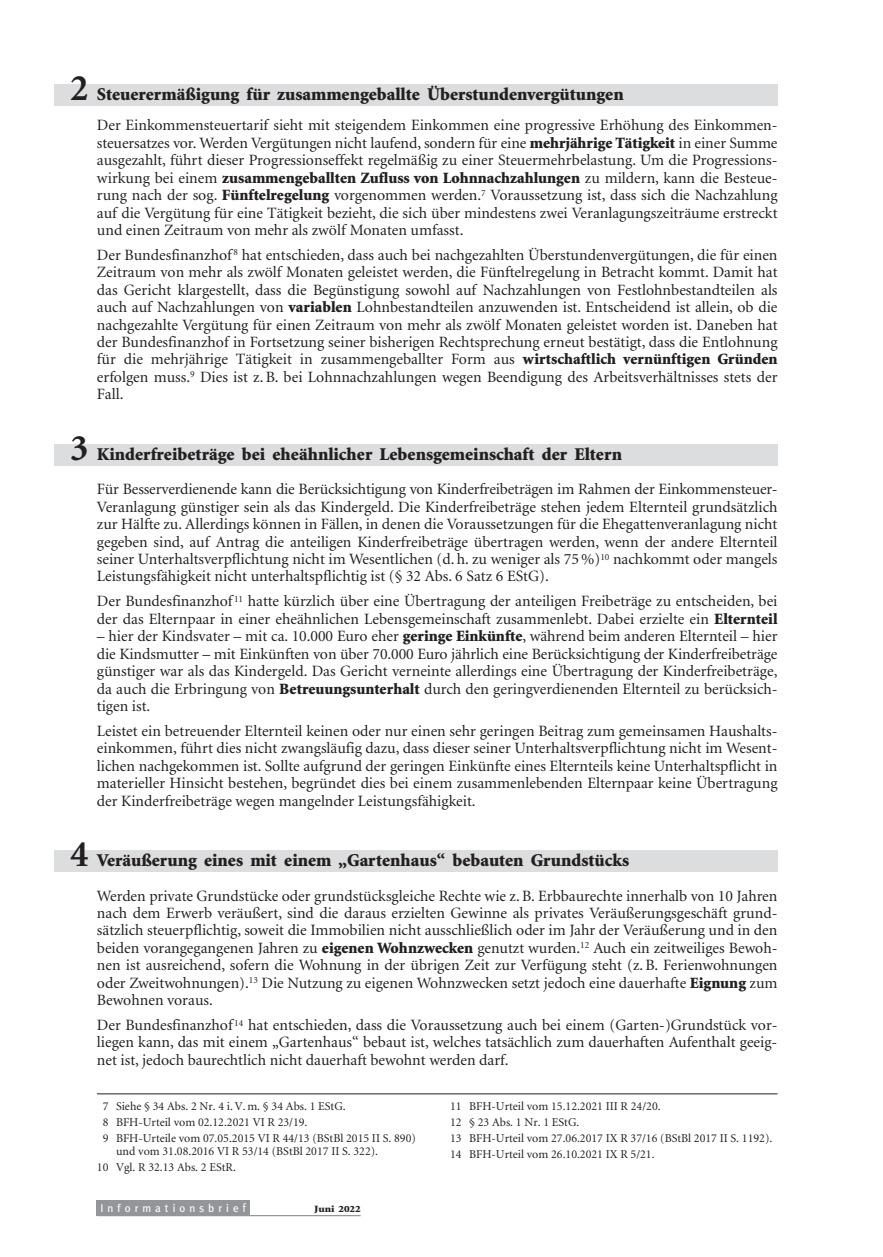
<style>
.page{position:relative;width:883px;height:1257px;background:#fff}
.page>*{position:absolute;margin:0;border:0;box-sizing:border-box;transform-origin:0 0}
.t1{font:900 18px "Minion";color:#231f20}
.t2{font:15.75px/17.4px "Minion";color:#231f20;text-align:justify}
.t3{font:12px/15.9px "Minion";color:#231f20}
.t4{font:11.25px "Meta";letter-spacing:.36em;color:#fff}
.t5{font:900 9.6px "Minion";color:#231f20;scale:1.15 1}
.s1{font-weight:700;font-size:37.5px}
.s2{font-weight:900}
.s3{font-size:12px}
</style>
<div class="page">
<div style="left:54px;top:84px;width:723px;height:21px;background:#dcddde"></div>
<div style="left:54px;top:444px;width:723px;height:21px;background:#dcddde"></div>
<div style="left:54px;top:850px;width:723px;height:21px;background:#dcddde"></div>
<div style="left:97px;top:1199px;width:153px;height:16px;background:#939598"></div>
<hr style="left:97px;top:1215px;width:263px;height:1px;background:#939598">
<hr style="left:97px;top:1093px;width:680px;height:1px;background:#231f20">
<p class="t1" style="left:70px;top:87px;width:555px"><span class="s1">2</span> Steuerermäßigung für zusammengeballte Überstundenvergütungen</p>
<p class="t2" style="left:97px;top:118px;width:682px">Der Einkommensteuertarif sieht mit steigendem Einkommen eine progressive Erhöhung des Einkommen&shy;steuersatzes vor. Werden Vergütungen nicht laufend, sondern für eine <span class="s2">mehrjährige Tätigkeit</span> in einer Summe ausgezahlt, führt dieser Progressionseffekt regelmäßig zu einer Steuermehrbelastung. Um die Progressions&shy;wirkung bei einem <span class="s2">zusammengeballten Zufluss von Lohnnachzahlungen</span> zu mildern, kann die Besteue&shy;rung nach der sog. <span class="s2">Fünftelregelung</span> vorgenommen werden.<sup>7</sup> Voraussetzung ist, dass sich die Nachzahlung auf die Vergütung für eine Tätigkeit bezieht, die sich über mindestens zwei Veranlagungszeiträume erstreckt und einen Zeitraum von mehr als zwölf Monaten umfasst.</p>
<p class="t2" style="left:97px;top:247px;width:682px">Der Bundesfinanzhof <sup>8</sup> hat entschieden, dass auch bei nachgezahlten Überstundenvergütungen, die für einen Zeitraum von mehr als zwölf Monaten geleistet werden, die Fünftelregelung in Betracht kommt. Damit hat das Gericht klargestellt, dass die Begünstigung sowohl auf Nachzahlungen von Festlohnbestandteilen als auch auf Nachzahlungen von <span class="s2">variablen</span> Lohnbestandteilen anzuwenden ist. Entscheidend ist allein, ob die nachgezahlte Vergütung für einen Zeitraum von mehr als zwölf Monaten geleistet worden ist. Daneben hat der Bundesfinanzhof in Fortsetzung seiner bisherigen Rechtsprechung erneut bestätigt, dass die Entlohnung für die mehrjährige Tätigkeit in zusammengeballter Form aus <span class="s2">wirtschaftlich vernünftigen Gründen </span>erfolgen muss.<sup>9</sup> Dies ist z. B. bei Lohnnachzahlungen wegen Beendigung des Arbeitsverhältnisses stets der Fall.</p>
<p class="t1" style="left:70px;top:447px;width:553px"><span class="s1">3</span> Kinderfreibeträge bei eheähnlicher Lebensgemeinschaft der Eltern</p>
<p class="t2" style="left:97px;top:482px;width:682px">Für Besserverdienende kann die Berücksichtigung von Kinderfreibeträgen im Rahmen der Einkommensteuer-Veranlagung günstiger sein als das Kindergeld. Die Kinderfreibeträge stehen jedem Elternteil grundsätzlich zur Hälfte zu. Allerdings können in Fällen, in denen die Voraussetzungen für die Ehegattenveranlagung nicht gegeben sind, auf Antrag die anteiligen Kinderfreibeträge übertragen werden, wenn der andere Elternteil seiner Unterhaltsverpflichtung nicht im Wesentlichen (d. h. zu weniger als 75 %)<sup>10</sup> nachkommt oder mangels Leistungsfähigkeit nicht unterhaltspflichtig ist (§ 32 Abs. 6 Satz 6 EStG).</p>
<p class="t2" style="left:97px;top:594px;width:682px">Der Bundesfinanzhof <sup>11</sup> hatte kürzlich über eine Übertragung der anteiligen Freibeträge zu entscheiden, bei der das Elternpaar in einer eheähnlichen Lebensgemeinschaft zusammenlebt. Dabei erzielte ein <span class="s2">Elternteil</span></p>
<p class="t2" style="left:97px;top:629px;width:682px">– hier der Kindsvater – mit ca. 10.000 Euro eher <span class="s2">geringe Einkünfte</span>, während beim anderen Elternteil – hier die Kindsmutter – mit Einkünften von über 70.000 Euro jährlich eine Berücksichtigung der Kinderfreibeträge günstiger war als das Kindergeld. Das Gericht verneinte allerdings eine Übertragung der Kinderfreibeträge, da auch die Erbringung von <span class="s2">Betreuungsunterhalt</span> durch den geringverdienenden Elternteil zu berücksich&shy;tigen ist.</p>
<p class="t2" style="left:97px;top:723px;width:682px">Leistet ein betreuender Elternteil keinen oder nur einen sehr geringen Beitrag zum gemeinsamen Haushalts&shy;einkommen, führt dies nicht zwangsläufig dazu, dass dieser seiner Unterhaltsverpflichtung nicht im Wesent&shy;lichen nachgekommen ist. Sollte aufgrund der geringen Einkünfte eines Elternteils keine Unterhaltspflicht in materieller Hinsicht bestehen, begründet dies bei einem zusammenlebenden Elternpaar keine Übertragung der Kinderfreibeträge wegen mangelnder Leistungsfähigkeit.</p>
<p class="t1" style="left:70px;top:853px;width:560px"><span class="s1">4</span> Veräußerung eines mit einem „Gartenhaus“ bebauten Grundstücks</p>
<p class="t2" style="left:97px;top:888px;width:682px">Werden private Grundstücke oder grundstücksgleiche Rechte wie z. B. Erbbaurechte innerhalb von 10 Jahren nach dem Erwerb veräußert, sind die daraus erzielten Gewinne als privates Veräußerungsgeschäft grund&shy;sätzlich steuerpflichtig, soweit die Immobilien nicht ausschließlich oder im Jahr der Veräußerung und in den beiden vorangegangenen Jahren zu <span class="s2">eigenen Wohnzwecken</span> genutzt wurden.<sup>12</sup> Auch ein zeitweiliges Bewoh&shy;nen ist ausreichend, sofern die Wohnung in der übrigen Zeit zur Verfügung steht (z. B. Ferienwohnungen oder Zweitwohnungen).<sup>13</sup> Die Nutzung zu eigenen Wohnzwecken setzt jedoch eine dauerhafte <span class="s2">Eignung</span> zum Bewohnen voraus.</p>
<p class="t2" style="left:97px;top:1017px;width:682px">Der Bundesfinanzhof <sup>14</sup> hat entschieden, dass die Voraussetzung auch bei einem (Garten-)Grundstück vor&shy;liegen kann, das mit einem „Gartenhaus“ bebaut ist, welches tatsächlich zum dauerhaften Aufenthalt geeig&shy;net ist, jedoch baurechtlich nicht dauerhaft bewohnt werden darf.</p>
<p class="t3" style="left:103px;top:1099px;width:315px">7 Siehe § 34 Abs. 2 Nr. 4 i. V. m. § 34 Abs. 1 EStG.<br>8 BFH-Urteil vom 02.12.2021 VI R 23/19.<br>9 BFH-Urteile vom 07.05.2015 VI R 44/13 (BStBl 2015 II S. 890)</p>
<p class="t3" style="left:97px;top:1144px;width:283px;text-indent:19px">und vom 31.08.2016 VI R 53/14 (BStBl 2017 II S. 322).<br>10 Vgl. R 32.13 Abs. 2 EStR.</p>
<p class="t3" style="left:450px;top:1099px;width:324px">11 BFH-Urteil vom 15.12.2021 III R 24/20.<br>12 § 23 Abs. 1 Nr. 1 EStG.<br>13 BFH-Urteil vom 27.06.2017 IX R 37/16 (BStBl 2017 II S. 1192).<br>14 BFH-Urteil vom 26.10.2021 IX R 5/21.</p>
<p class="t4" style="left:100px;top:1201px;width:147px">Informationsbrie<span class="s3">f</span></p>
<p class="t5" style="left:314px;top:1205px;width:42px">Juni 2022</p>
</div>
